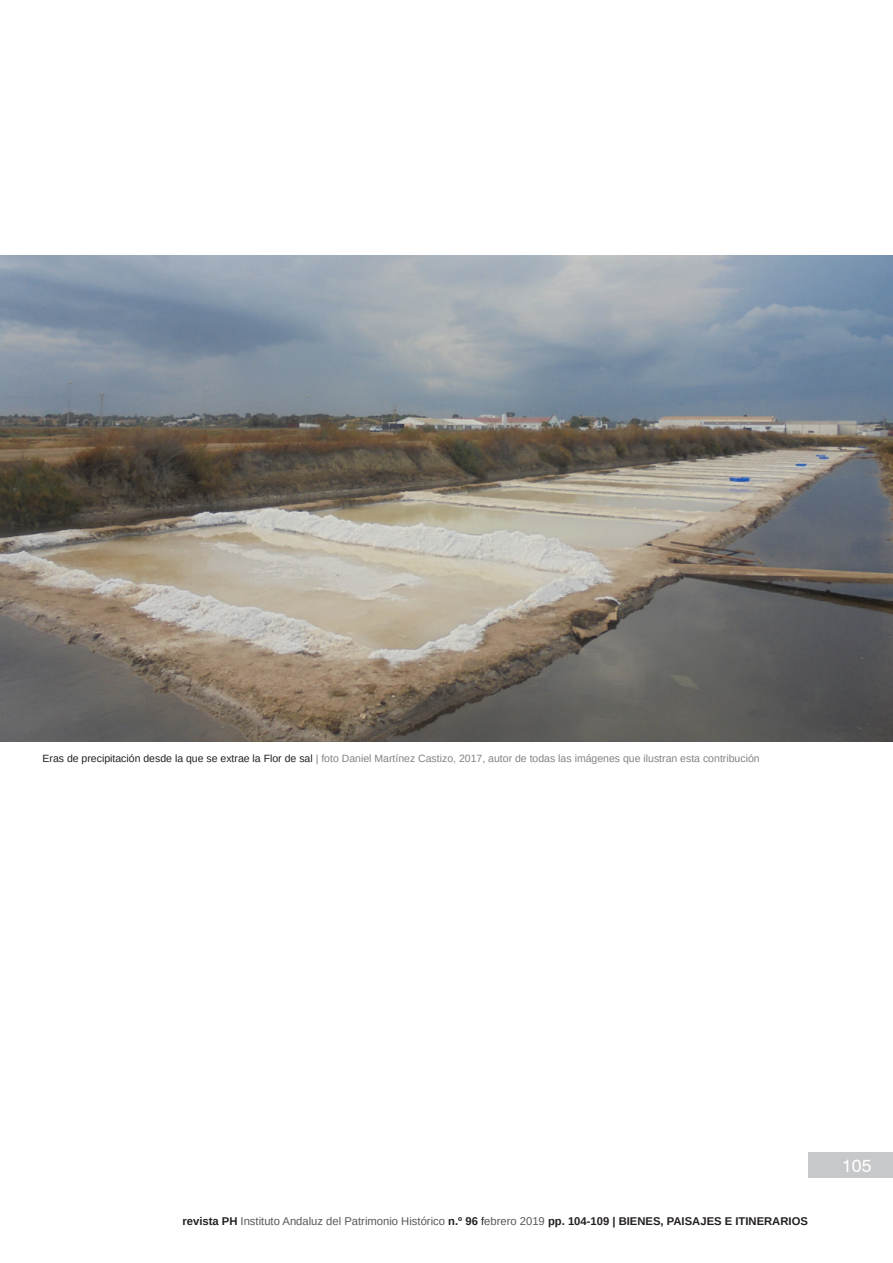
<style>
.page{position:relative;width:893px;height:1263px;background:#fff}
.page>*{position:absolute;margin:0;border:0;box-sizing:border-box;transform-origin:0 0}
.t1{font:18px "Swiss 721 BT";color:#fff}
.t2{font:700 11.25px "Arimo";color:#231f20}
.Pie_de_Foto{font:10.5px "Arimo";color:#808285}
.s1{color:#231f20}
.s2{font-weight:400;color:#57585a}
.s3{font-weight:400}
</style>
<div class="page">
<div style="left:808px;top:1152px;width:85px;height:26px;background:#c7c8ca"></div>
<img style="left:0;top:255px;width:893px;height:487px">
<p class="Pie_de_Foto" style="left:43px;top:752px;width:719px"><span class="s1">Eras de precipitación desde la que se extrae la Flor de sal</span> | foto Daniel Martínez Castizo, 2017, autor de todas las imágenes que ilustran esta contribución</p>
<p class="t2" style="left:182px;top:1213px;width:627px">revista PH <span class="s2">Instituto Andaluz del Patrimonio Histórico</span> n.º 96 <span class="s3">f</span><span class="s2">ebrero 2019</span> pp. 104-109 | BIENES, PAISAJES E ITINERARIOS</p>
<h1 class="t1" style="left:842px;top:1154px;width:31px">105</h1>
</div>
